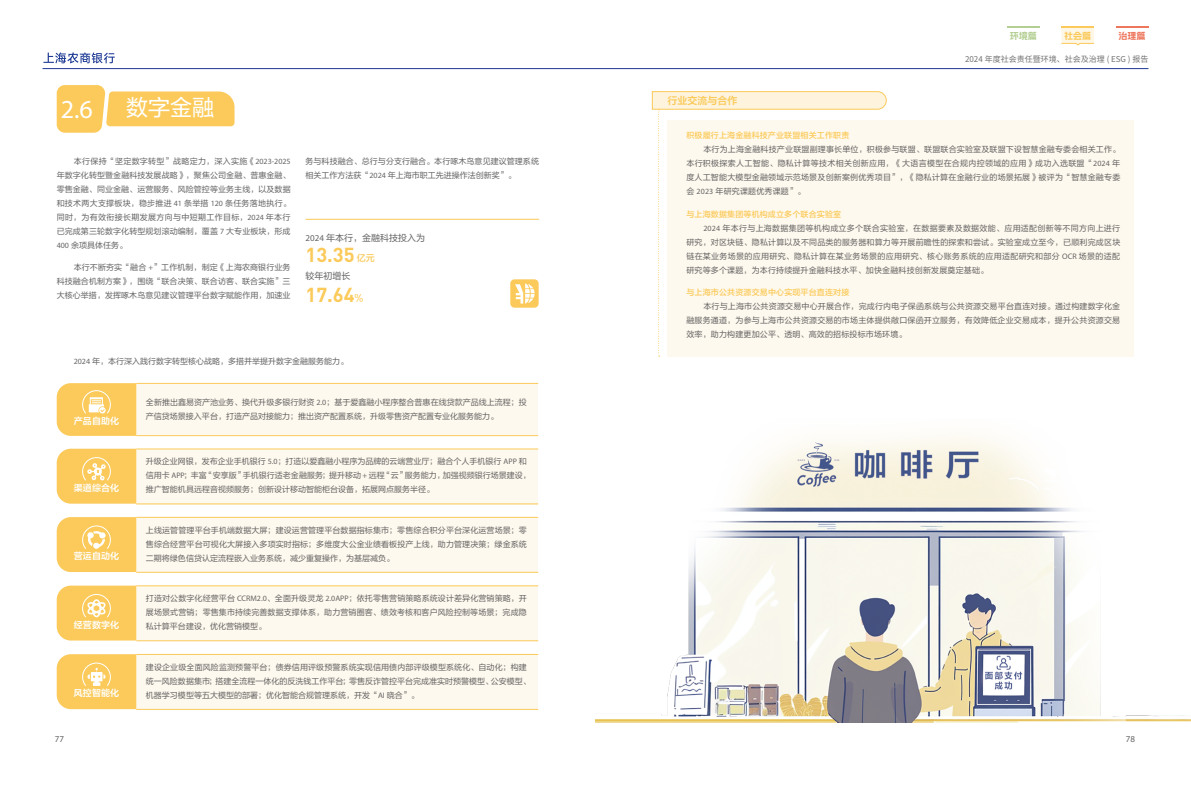
<style>
.page{position:relative;width:1191px;height:794px;background:#fff}
.page>*{position:absolute;margin:0;border:0;box-sizing:border-box;transform-origin:0 0}
.t1{font:26px "Myriad Pro";color:#fff}
.t2{font:22px "FZLTHJW GB1 0";color:#fff}
.t3{font:700 20px "DIN";color:#fbca5a}
.t4{font:10px "FZLTZCHJW GB1 0";color:#fbca5a}
.t5{font:9px "FZLTZCHJW GB1 0";color:#fff}
.t6{font:9px "FZLTHJW GB1 0";color:#656464}
.t7{font:9px "Myriad Pro";color:#656464}
.t8{font:700 9px "Alimama Shu Hei Ti";color:#b4cf93}
.t9{font:700 9px "Alimama Shu Hei Ti";color:#fbca5a}
.t10{font:700 9px "Alimama Shu Hei Ti";color:#ed775d}
.t11{font:9px "FZLTZHJW GB1 0";color:#fbca5a}
.t12{font:8px/14px "FZLTHJW GB1 0";letter-spacing:.005em;color:#656464;text-align:justify}
.t13{font:8px "FZLTZHJW GB1 0";letter-spacing:.02em;color:#fbca5a}
.t14{font:8px "Source Han Sans CN";color:#727171}
.s1{font-family:"Myriad Pro"}
</style>
<div class="page">
<hr style="left:43px;top:68px;width:1105px;height:1px;background:#1d3994">
<svg style="left:43px;top:52px;width:72px;height:11px"></svg>
<hr style="left:1007px;top:27px;width:32px;height:1px;background:#b4cf93">
<hr style="left:1115px;top:27px;width:33px;height:1px;background:#ed775d">
<svg style="left:1061px;top:27px;width:33px;height:18px"></svg>
<div style="left:136px;top:449px;width:402px;height:55px;background:#fef9ee"></div>
<div style="left:136px;top:517px;width:402px;height:55px;background:#fef9ee"></div>
<div style="left:136px;top:585px;width:402px;height:56px;background:#fef9ee"></div>
<div style="left:136px;top:654px;width:402px;height:55px;background:#fef9ee"></div>
<svg style="left:57px;top:85px;width:177px;height:48px"></svg>
<div style="left:510px;top:279px;width:28px;height:29px;background:#fbca5a;border-radius:4px"></div>
<hr style="left:305px;top:219px;width:234px;height:1px;background:#fbca5a">
<div style="left:136px;top:383px;width:402px;height:53px;background:#fef9ee"></div>
<hr style="left:136px;top:383px;width:402px;height:1px;background:#fbca5a">
<hr style="left:136px;top:435px;width:402px;height:1px;background:#fbca5a">
<hr style="left:136px;top:449px;width:402px;height:1px;background:#fbca5a">
<hr style="left:136px;top:517px;width:402px;height:1px;background:#fbca5a">
<hr style="left:136px;top:585px;width:402px;height:1px;background:#fbca5a">
<hr style="left:136px;top:654px;width:402px;height:1px;background:#fbca5a">
<hr style="left:136px;top:503px;width:402px;height:1px;background:#fbca5a">
<hr style="left:136px;top:572px;width:402px;height:1px;background:#fbca5a">
<hr style="left:136px;top:640px;width:402px;height:1px;background:#fbca5a">
<hr style="left:136px;top:709px;width:402px;height:1px;background:#fbca5a">
<svg style="left:57px;top:383px;width:79px;height:53px;background:#fbce67"></svg>
<svg style="left:57px;top:449px;width:79px;height:54px;background:#fbcd63"></svg>
<svg style="left:57px;top:517px;width:79px;height:55px;background:#fbcd65"></svg>
<svg style="left:57px;top:585px;width:79px;height:55px;background:#fbce67"></svg>
<svg style="left:57px;top:654px;width:79px;height:55px;background:#fbcd65"></svg>
<div style="left:667px;top:120px;width:467px;height:236px;background:#fef9ee"></div>
<svg style="left:652px;top:91px;width:234px;height:266px"></svg>
<svg style="left:515px;top:283px;width:19px;height:20px"></svg>
<img style="left:595px;top:435px;width:596px;height:287px">
<p class="t8" style="left:1010px;top:31px;width:29px">环境篇</p>
<p class="t9" style="left:1064px;top:31px;width:28px">社会篇</p>
<p class="t10" style="left:1118px;top:31px;width:28px">治理篇</p>
<h1 class="t1" style="left:61px;top:93px;width:34px">2.6</h1>
<h2 class="t2" style="left:126px;top:95px;width:89px">数字金融</h2>
<p class="t12" style="left:57px;top:154px;width:235px;text-indent:17px">本行保持“坚定数字转型”战略定力，深入实施《<span class="s1">2023-2025</span>年数字化转型暨金融科技发展战略》，聚焦公司金融、普惠金融、零售金融、同业金融、运营服务、风险管控等业务主线，以及数据和技术两大支撑板块，稳步推进 <span class="s1">41</span> 条举措 <span class="s1">120</span> 条任务落地执行。同时，为有效衔接长期发展方向与中短期工作目标，<span class="s1">2024</span> 年本行已完成第三轮数字化转型规划滚动编制，覆盖 <span class="s1">7</span> 大专业板块，形成<span class="s1">400</span> 余项具体任务。</p>
<p class="t12" style="left:57px;top:261px;width:235px;text-indent:17px">本行不断夯实“融合 <span class="s1">+</span>”工作机制，制定《上海农商银行业务科技融合机制方案》，围绕“联合决策、联合访客、联合实施”三大核心举措，发挥啄木鸟意见建议管理平台数字赋能作用，加速业</p>
<p class="t12" style="left:305px;top:154px;width:235px">务与科技融合、总行与分支行融合。本行啄木鸟意见建议管理系统相关工作方法获“<span class="s1">2024</span> 年上海市职工先进操作法创新奖”。</p>
<p class="t6" style="left:305px;top:233px;width:121px"><span class="s1">2024</span> 年本行，金融科技投入为</p>
<h3 class="t3" style="left:305px;top:242px;width:51px">13.35</h3>
<p class="t11" style="left:357px;top:253px;width:19px">亿元</p>
<p class="t6" style="left:305px;top:271px;width:46px">较年初增长</p>
<h3 class="t3" style="left:305px;top:282px;width:51px">17.64</h3>
<p class="t11" style="left:355px;top:293px;width:10px">%</p>
<p class="t12" style="left:74px;top:354px;width:276px"><span class="s1">2024</span> 年，本行深入践行数字转型核心战略，多措并举提升数字金融服务能力。</p>
<p class="t5" style="left:74px;top:416px;width:46px">产品自助化</p>
<p class="t5" style="left:74px;top:483px;width:46px">渠道综合化</p>
<p class="t5" style="left:74px;top:551px;width:46px">营运自动化</p>
<p class="t5" style="left:74px;top:619px;width:46px">经营数字化</p>
<p class="t5" style="left:74px;top:688px;width:46px">风控智能化</p>
<p class="t12" style="left:146px;top:396px;width:382px">全新推出鑫易资产池业务、换代升级多银行财资 <span class="s1">2.0</span>；基于爱鑫融小程序整合普惠在线贷款产品线上流程；投产信贷场景接入平台，打造产品对接能力；推出资产配置系统，升级零售资产配置专业化服务能力。</p>
<p class="t12" style="left:146px;top:454px;width:386px;text-align:left">升级企业网银，发布企业手机银行 <span class="s1">5.0</span>；打造以爱鑫融小程序为品牌的云端营业厅；融合个人手机银行 <span class="s1">APP</span> 和信用卡 <span class="s1">APP</span>；丰富“安享版”手机银行适老金融服务；提升移动 <span class="s1">+</span> 远程“云”服务能力，加强视频银行场景建设，推广智能机具远程音视频服务；创新设计移动智能柜台设备，拓展网点服务半径。</p>
<p class="t12" style="left:146px;top:523px;width:382px">上线运管管理平台手机端数据大屏；建设运营管理平台数据指标集市；零售综合积分平台深化运营场景；零售综合经营平台可视化大屏接入多项实时指标；多维度大公金业绩看板投产上线，助力管理决策；绿金系统二期将绿色信贷认定流程嵌入业务系统，减少重复操作，为基层减负。</p>
<p class="t12" style="left:146px;top:591px;width:382px">打造对公数字化经营平台 <span class="s1">CCRM2.0</span>、全面升级灵龙 <span class="s1">2.0APP</span>；依托零售营销策略系统设计差异化营销策略，开展场景式营销；零售集市持续完善数据支撑体系，助力营销圈客、绩效考核和客户风险控制等场景；完成隐私计算平台建设，优化营销模型。</p>
<p class="t12" style="left:146px;top:660px;width:386px;text-align:left">建设企业级全面风险监测预警平台；债券信用评级预警系统实现信用债内部评级模型系统化、自动化；构建统一风险数据集市；搭建全流程一体化的反洗钱工作平台；零售反诈管控平台完成准实时预警模型、公安模型、机器学习模型等五大模型的部署；优化智能合规管理系统，开发“<span class="s1">AI</span> 晓合”。</p>
<p class="t14" style="left:965px;top:55px;width:185px">2024 年度社会责任暨环境、社会及治理 ( ESG ) 报告</p>
<p class="t4" style="left:667px;top:95px;width:71px">行业交流与合作</p>
<p class="t13" style="left:686px;top:131px;width:165px">积极履行上海金融科技产业联盟相关工作职责</p>
<p class="t12" style="left:686px;top:143px;width:435px;text-indent:17px">本行为上海金融科技产业联盟副理事长单位，积极参与联盟、联盟联合实验室及联盟下设智慧金融专委会相关工作。本行积极探索人工智能、隐私计算等技术相关创新应用，《大语言模型在合规内控领域的应用》成功入选联盟“<span class="s1">2024</span> 年度人工智能大模型金融领域示范场景及创新案例优秀项目”，《隐私计算在金融行业的场景拓展》被评为“智慧金融专委会 <span class="s1">2023</span> 年研究课题优秀课题”。</p>
<p class="t13" style="left:686px;top:210px;width:156px">与上海数据集团等机构成立多个联合实验室</p>
<p class="t12" style="left:686px;top:221px;width:435px;text-indent:17px"><span class="s1">2024</span> 年本行与上海数据集团等机构成立多个联合实验室，在数据要素及数据效能、应用适配创新等不同方向上进行研究，对区块链、隐私计算以及不同品类的服务器和算力等开展前瞻性的探索和尝试。实验室成立至今，已顺利完成区块链在某业务场景的应用研究、隐私计算在某业务场景的应用研究、核心账务系统的应用适配研究和部分 <span class="s1">OCR</span> 场景的适配研究等多个课题，为本行持续提升金融科技水平、加快金融科技创新发展奠定基础。</p>
<p class="t13" style="left:686px;top:288px;width:165px">与上海市公共资源交易中心实现平台直连对接</p>
<p class="t12" style="left:686px;top:300px;width:435px;text-indent:17px">本行与上海市公共资源交易中心开展合作，完成行内电子保函系统与公共资源交易平台直连对接。通过构建数字化金融服务通道，为参与上海市公共资源交易的市场主体提供敞口保函开立服务，有效降低企业交易成本，提升公共资源交易效率，助力构建更加公平、透明、高效的招标投标市场环境。</p>
<p class="t7" style="left:55px;top:733px;width:11px">77</p>
<p class="t7" style="left:1126px;top:733px;width:11px">78</p>
</div>
